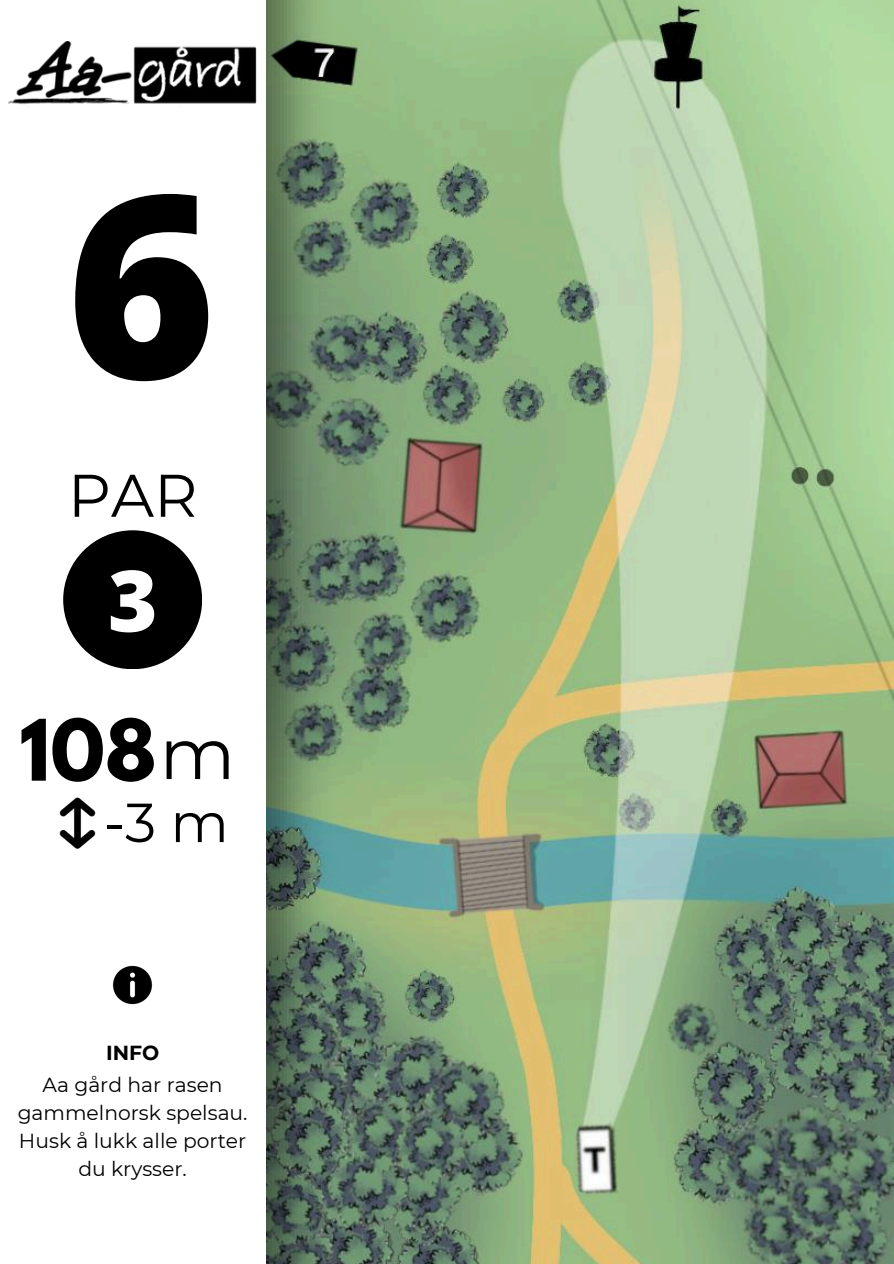
<style>
.page{position:relative;width:894px;height:1264px;background:#fff}
.page>*{position:absolute;margin:0;border:0;box-sizing:border-box;transform-origin:0 0}
.t1{font:800 255px "Open Sans";color:#000}
.t2{font:800 84.9px "Open Sans";color:#fff}
.t3{font:700 75px "League Spartan";color:#000}
.t4{font:60px "Montserrat";color:#000}
.t5{font:54.9px "Montserrat";color:#000}
.t6{font:20.25px/28.2px "Montserrat";color:#000;text-align:center}
.t7{font:700 20.25px "Montserrat";color:#000}
.s1{font-family:"Montserrat";font-weight:400;font-size:71.4px}
</style>
<div class="page">
<img style="left:8px;top:42px;width:249px;height:62px">
<div style="left:63px;top:530px;width:139px;height:139px;background:#000;border-radius:50%"></div>
<img style="left:59px;top:797px;width:37px;height:52px">
<img style="left:112px;top:965px;width:41px;height:40px">
<img style="left:331px;top:0;width:562px;height:1263px">
<img style="left:266px;top:0;width:65px;height:1263px">
<h4 class="t1" style="left:66px;top:106px;width:151px">6</h4>
<p class="t4" style="left:68px;top:458px;width:131px">PAR</p>
<h2 class="t2" style="left:108px;top:541px;width:51px">3</h2>
<h3 class="t3" style="left:19px;top:713px;width:217px">108<span class="s1">m</span></h3>
<p class="t5" style="left:104px;top:789px;width:126px">-3 m</p>
<p class="t7" style="left:106px;top:1040px;width:55px">INFO</p>
<p class="t6" style="left:18px;top:1070px;width:231px">Aa gård har rasen gammelnorsk spelsau.<br>Husk å lukk alle porter du krysser.</p>
</div>
